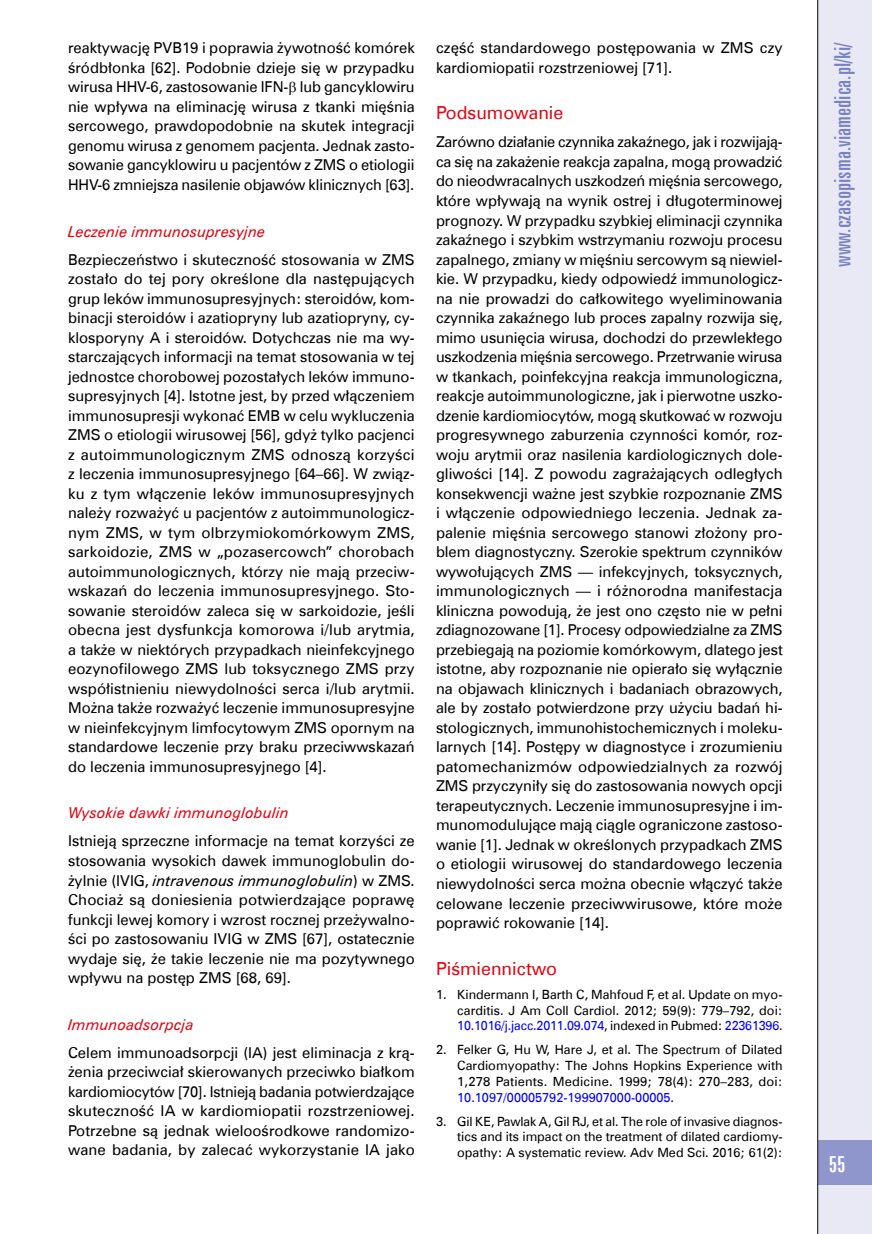
<style>
.page{position:relative;width:872px;height:1234px;background:#fff}
.page>*{position:absolute;margin:0;border:0;box-sizing:border-box;transform-origin:0 0}
.t1{font:22.5px "Zurich X Cn EU";color:#7882bf;scale:1.07 1}
.t2{font:22.5px "Zurich X Cn EU";color:#fff;scale:1.07 1}
.t3{font:18px "Zurich EU";color:#e30613}
.t4{font:15px/19.5px "Zurich EU";color:#000;text-align:justify}
.t5{font:italic 15px "Zurich EU";color:#e30613}
.t6{font:12.75px/15.8px "Zurich EU";color:#000;text-align:justify}
.s1{font-style:italic}
.s2{color:#00f}
</style>
<div class="page">
<div style="left:817px;top:0;width:55px;height:1233px;background:#e9e9f6"></div>
<div style="left:817px;top:1140px;width:55px;height:44px;background:#8f96cb"></div>
<hr style="left:817px;top:0;width:1px;height:1233px;background:#000">
<p class="t4" style="left:68px;top:38px;width:348px">reaktywację PVB19 i poprawia żywotność komórek śródbłonka [62]. Podobnie dzieje się w przypadku wirusa HHV-6, zastosowanie IFN- lub gancyklowiru nie wpływa na eliminację wirusa z tkanki mięśnia sercowego, prawdopodobnie na skutek integracji genomu wirusa z genomem pacjenta. Jednak zasto&shy;sowanie gancyklowiru u pacjentów z ZMS o etiologii HHV-6 zmniejsza nasilenie objawów klinicznych [63].</p>
<p class="t5" style="left:68px;top:222px;width:199px">Leczenie immunosupresyjne</p>
<p class="t4" style="left:68px;top:249px;width:348px">Bezpieczeństwo i skuteczność stosowania w ZMS zostało do tej pory określone dla następujących grup leków immunosupresyjnych: steroidów, kom&shy;binacji steroidów i azatiopryny lub azatiopryny, cy&shy;klosporyny A i steroidów. Dotychczas nie ma wy&shy;starczających informacji na temat stosowania w tej jednostce chorobowej pozostałych leków immuno&shy;supresyjnych [4]. Istotne jest, by przed włączeniem immunosupresji wykonać EMB w celu wykluczenia ZMS o etiologii wirusowej [56], gdyż tylko pacjenci z autoimmunologicznym ZMS odnoszą korzyści z leczenia immunosupresyjnego [64–66]. W związ&shy;ku z tym włączenie leków immunosupresyjnych należy rozważyć u pacjentów z autoimmunologicz&shy;nym ZMS, w tym olbrzymiokomórkowym ZMS, sarkoidozie, ZMS w „pozasercowch” chorobach autoimmunologicznych, którzy nie mają przeciw&shy;wskazań do leczenia immunosupresyjnego. Sto&shy;sowanie steroidów zaleca się w sarkoidozie, jeśli obecna jest dysfunkcja komorowa i/lub arytmia, a także w niektórych przypadkach nieinfekcyjnego eozynofilowego ZMS lub toksycznego ZMS przy współistnieniu niewydolności serca i/lub arytmii.<br>Można także rozważyć leczenie immunosupresyjne w nieinfekcyjnym limfocytowym ZMS opornym na standardowe leczenie przy braku przeciwwskazań do leczenia immunosupresyjnego [4].</p>
<p class="t5" style="left:68px;top:803px;width:222px">Wysokie dawki immunoglobulin</p>
<p class="t4" style="left:68px;top:831px;width:348px">Istnieją sprzeczne informacje na temat korzyści ze stosowania wysokich dawek immunoglobulin do&shy;żylnie (IVIG, <span class="s1">intravenous immunoglobulin</span>) w ZMS.<br>Chociaż są doniesienia potwierdzające poprawę funkcji lewej komory i wzrost rocznej przeżywalno&shy;ści po zastosowaniu IVIG w ZMS [67], ostatecznie wydaje się, że takie leczenie nie ma pozytywnego wpływu na postęp ZMS [68, 69].</p>
<p class="t5" style="left:68px;top:1014px;width:127px">Immunoadsorpcja</p>
<p class="t4" style="left:68px;top:1042px;width:348px">Celem immunoadsorpcji (IA) jest eliminacja z krą&shy;żenia przeciwciał skierowanych przeciwko białkom kardiomiocytów [70]. Istnieją badania potwierdzające skuteczność IA w kardiomiopatii rozstrzeniowej.<br>Potrzebne są jednak wieloośrodkowe randomizo&shy;wane badania, by zalecać wykorzystanie IA jako</p>
<p class="t4" style="left:436px;top:38px;width:348px">część standardowego postępowania w ZMS czy kardiomiopatii rozstrzeniowej [71].</p>
<p class="t3" style="left:436px;top:102px;width:129px">Podsumowanie</p>
<p class="t4" style="left:436px;top:132px;width:348px">Zarówno działanie czynnika zakaźnego, jak i rozwijają&shy;ca się na zakażenie reakcja zapalna, mogą prowadzić do nieodwracalnych uszkodzeń mięśnia sercowego, które wpływają na wynik ostrej i długoterminowej prognozy. W przypadku szybkiej eliminacji czynnika zakaźnego i szybkim wstrzymaniu rozwoju procesu zapalnego, zmiany w mięśniu sercowym są niewiel&shy;kie. W przypadku, kiedy odpowiedź immunologicz&shy;na nie prowadzi do całkowitego wyeliminowania czynnika zakaźnego lub proces zapalny rozwija się, mimo usunięcia wirusa, dochodzi do przewlekłego uszkodzenia mięśnia sercowego. Przetrwanie wirusa w tkankach, poinfekcyjna reakcja immunologiczna, reakcje autoimmunologiczne, jak i pierwotne uszko&shy;dzenie kardiomiocytów, mogą skutkować w rozwoju progresywnego zaburzenia czynności komór, roz&shy;woju arytmii oraz nasilenia kardiologicznych dole&shy;gliwości [14]. Z powodu zagrażających odległych konsekwencji ważne jest szybkie rozpoznanie ZMS i włączenie odpowiedniego leczenia. Jednak za&shy;palenie mięśnia sercowego stanowi złożony pro&shy;blem diagnostyczny. Szerokie spektrum czynników wywołujących ZMS — infekcyjnych, toksycznych, immunologicznych — i różnorodna manifestacja kliniczna powodują, że jest ono często nie w pełni zdiagnozowane [1]. Procesy odpowiedzialne za ZMS przebiegają na poziomie komórkowym, dlatego jest istotne, aby rozpoznanie nie opierało się wyłącznie na objawach klinicznych i badaniach obrazowych, ale by zostało potwierdzone przy użyciu badań hi&shy;stologicznych, immunohistochemicznych i moleku&shy;larnych [14]. Postępy w diagnostyce i zrozumieniu patomechanizmów odpowiedzialnych za rozwój ZMS przyczyniły się do zastosowania nowych opcji terapeutycznych. Leczenie immunosupresyjne i im&shy;munomodulujące mają ciągle ograniczone zastoso&shy;wanie [1]. Jednak w określonych przypadkach ZMS o etiologii wirusowej do standardowego leczenia niewydolności serca można obecnie włączyć także celowane leczenie przeciwwirusowe, które może poprawić rokowanie [14].</p>
<p class="t3" style="left:436px;top:957px;width:123px">Piśmiennictwo</p>
<p class="t6" style="left:457px;top:986px;width:327px;text-indent:-21px">1. Kindermann I, Barth C, Mahfoud F, et al. Update on myo&shy;carditis. J Am Coll Cardiol. 2012; 59(9): 779–792, doi:<br><span class="s2">10.1016/j.jacc.2011.09.074</span>, indexed in Pubmed: <span class="s2">22361396</span>.</p>
<p class="t6" style="left:457px;top:1041px;width:327px;text-indent:-21px">2. Felker G, Hu W, Hare J, et al. The Spectrum of Dilated Cardiomyopathy: The Johns Hopkins Experience with 1,278 Patients. Medicine. 1999; 78(4): 270–283, doi:<br><span class="s2">10.1097/00005792-199907000-00005</span>.</p>
<p class="t6" style="left:457px;top:1112px;width:327px;text-indent:-21px">3. Gil KE, Pawlak A, Gil RJ, et al. The role of invasive diagnos&shy;tics and its impact on the treatment of dilated cardiomy&shy;opathy: A systematic review. Adv Med Sci. 2016; 61(2):</p>
<h1 class="t1" style="left:829px;top:267px;width:212px;rotate:-90deg">www.czasopisma.viamedica.pl/ki/</h1>
<h1 class="t2" style="left:828px;top:1150px;width:17px">55</h1>
</div>
